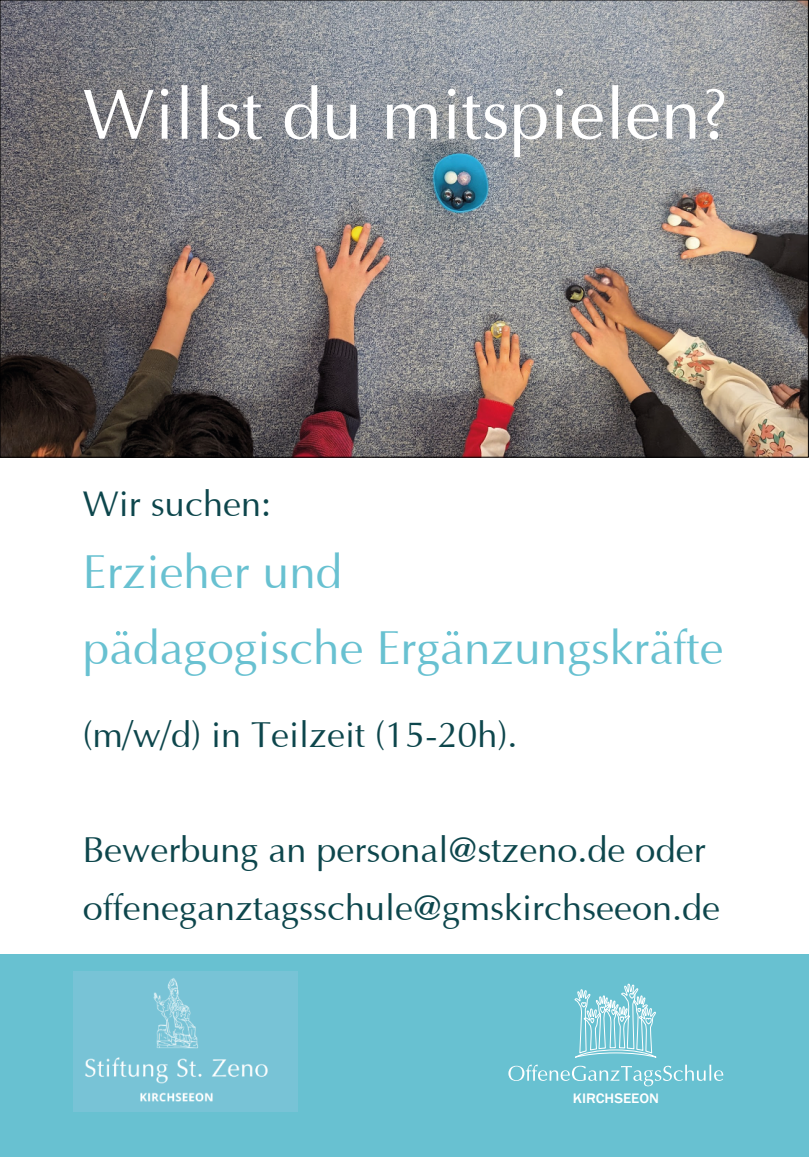
<style>
.page{position:relative;width:809px;height:1157px;background:#fff}
.page>*{position:absolute;margin:0;border:0;box-sizing:border-box;transform-origin:0 0}
.t1{font:71.7px "Optima";color:#fff}
.t2{font:47.7px/76.2px "Optima";color:#68c1d1}
.t3{font:36px/57.6px "Optima";color:#0d464c}
.t4{font:500 14.1px "Franklin Gothic";color:#fff;scale:1.08 1}
</style>
<div class="page">
<div style="left:0;top:954px;width:808px;height:203px;background:#68c1d1"></div>
<svg style="left:574px;top:983px;width:83px;height:75px"></svg>
<svg style="left:508px;top:1065px;width:215px;height:21px"></svg>
<img style="left:73px;top:971px;width:224px;height:141px">
<img style="left:2px;top:2px;width:804px;height:454px">
<svg style="left:116px;top:631px;width:11px;height:5px"></svg>
<svg style="left:446px;top:631px;width:12px;height:5px"></svg>
<svg style="left:655px;top:631px;width:12px;height:5px"></svg>
<h1 class="t1" style="left:83px;top:86px;width:647px">Willst du mitspielen?</h1>
<p class="t3" style="left:83px;top:479px;width:190px">Wir suchen:</p>
<h2 class="t2" style="left:83px;top:538px;width:642px">Erzieher und<br>padagogische Erganzungskrafte</h2>
<p class="t3" style="left:83px;top:710px;width:436px">(m/w/d) in Teilzeit (15-20h).</p>
<p class="t3" style="left:83px;top:825px;width:638px">Bewerbung an personal@stzeno.de oder offeneganztagsschule@gmskirchseeon.de</p>
<p class="t4" style="left:572px;top:1093px;width:81px">KIRCHSEEON</p>
</div>
